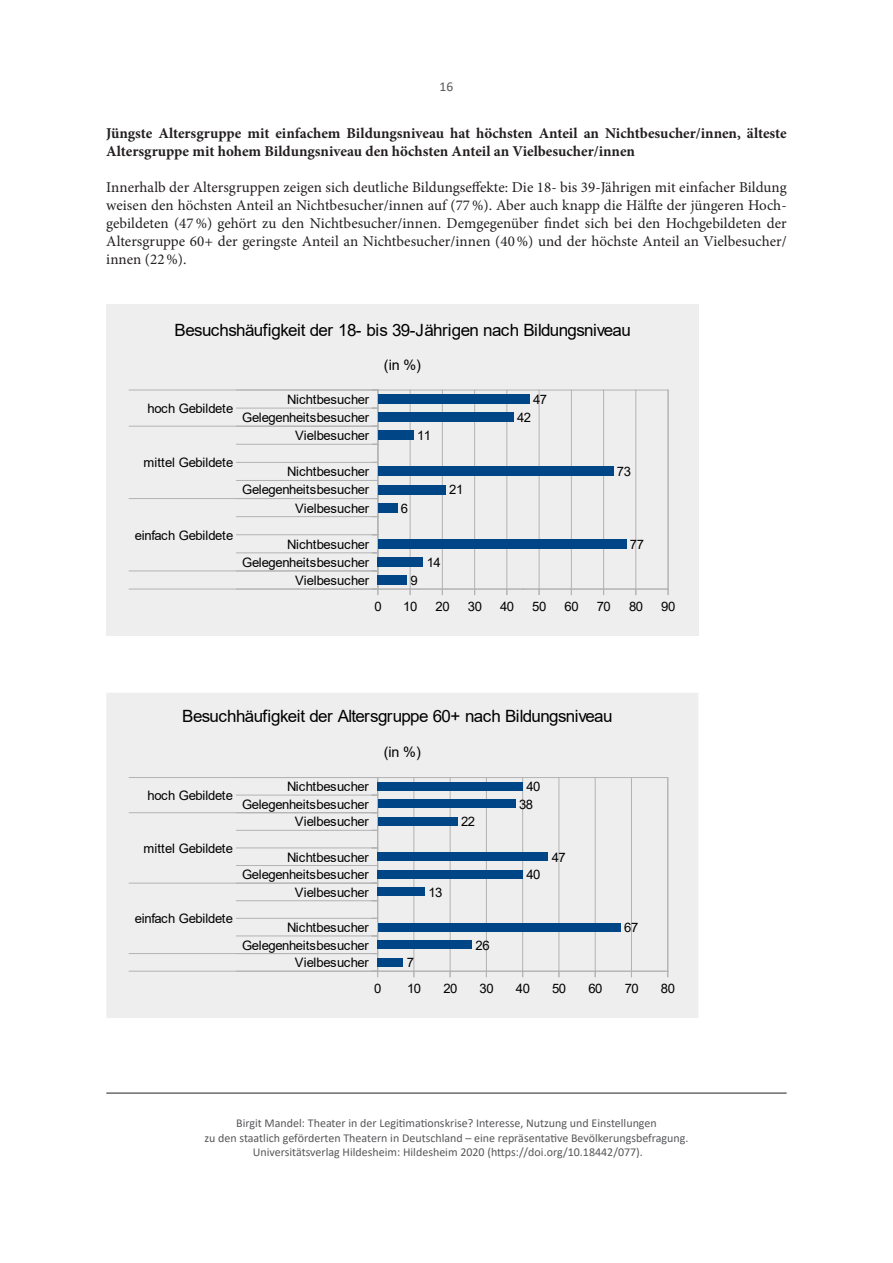
<style>
.page{position:relative;width:893px;height:1263px;background:#fff}
.page>*{position:absolute;margin:0;border:0;box-sizing:border-box;transform-origin:0 0}
.t1{font:16.95px "Arial";letter-spacing:-.04em;color:#000}
.Normal_ohne_Einzug{font:15px/18px "Minion Pro";color:#231f20;text-align:justify}
.Normal_ohne_Einzug-2{font:700 15px/18px "Minion Pro";color:#231f20}
.t2{font:14.25px "Arial";color:#000}
.t3{font:13.5px "Calibri";color:#57585a}
.t4{font:13.05px "Arial";letter-spacing:-.03em;color:#000}
.t5{font:13.05px "Arial";letter-spacing:-.01em;color:#000}
.t6{font:12px/14.4px "Calibri";color:#57585a;text-align:center}
</style>
<div class="page">
<hr style="left:106px;top:1093px;width:681px;height:1px;background:#231f20">
<div style="left:106px;top:305px;width:593px;height:331px;background:#eee"></div>
<svg style="left:377px;top:389px;width:292px;height:200px"></svg>
<hr style="left:410px;top:390px;width:1px;height:199px;background:#b3b3b3">
<hr style="left:442px;top:390px;width:1px;height:199px;background:#b3b3b3">
<hr style="left:474px;top:390px;width:1px;height:199px;background:#b3b3b3">
<hr style="left:507px;top:390px;width:1px;height:199px;background:#b3b3b3">
<hr style="left:539px;top:390px;width:1px;height:199px;background:#b3b3b3">
<hr style="left:571px;top:390px;width:1px;height:199px;background:#b3b3b3">
<hr style="left:603px;top:390px;width:1px;height:199px;background:#b3b3b3">
<hr style="left:636px;top:390px;width:1px;height:199px;background:#b3b3b3">
<hr style="left:668px;top:390px;width:1px;height:199px;background:#b3b3b3">
<hr style="left:237px;top:553px;width:141px;height:1px;background:#b3b3b3">
<hr style="left:237px;top:534px;width:141px;height:1px;background:#b3b3b3">
<hr style="left:237px;top:516px;width:141px;height:1px;background:#b3b3b3">
<hr style="left:237px;top:480px;width:141px;height:1px;background:#b3b3b3">
<hr style="left:237px;top:462px;width:141px;height:1px;background:#b3b3b3">
<hr style="left:237px;top:444px;width:141px;height:1px;background:#b3b3b3">
<hr style="left:237px;top:408px;width:141px;height:1px;background:#b3b3b3">
<hr style="left:129px;top:589px;width:249px;height:1px;background:#b3b3b3">
<hr style="left:129px;top:571px;width:249px;height:1px;background:#b3b3b3">
<hr style="left:129px;top:498px;width:249px;height:1px;background:#b3b3b3">
<hr style="left:129px;top:426px;width:249px;height:1px;background:#b3b3b3">
<hr style="left:129px;top:390px;width:249px;height:1px;background:#b3b3b3">
<hr style="left:378px;top:390px;width:1px;height:199px;background:#b3b3b3">
<hr style="left:378px;top:589px;width:290px;height:1px;background:#b3b3b3">
<div style="left:378px;top:394px;width:151px;height:10px;background:#004586"></div>
<div style="left:378px;top:413px;width:135px;height:9px;background:#004586"></div>
<div style="left:378px;top:431px;width:35px;height:9px;background:#004586"></div>
<div style="left:378px;top:467px;width:235px;height:9px;background:#004586"></div>
<div style="left:378px;top:485px;width:68px;height:9px;background:#004586"></div>
<div style="left:378px;top:503px;width:19px;height:9px;background:#004586"></div>
<div style="left:378px;top:539px;width:248px;height:9px;background:#004586"></div>
<div style="left:378px;top:557px;width:45px;height:9px;background:#004586"></div>
<div style="left:378px;top:575px;width:29px;height:9px;background:#004586"></div>
<div style="left:106px;top:693px;width:592px;height:325px;background:#eee"></div>
<div style="left:378px;top:777px;width:289px;height:194px;background:#eee"></div>
<hr style="left:414px;top:777px;width:1px;height:194px;background:#b3b3b3">
<hr style="left:450px;top:777px;width:1px;height:194px;background:#b3b3b3">
<hr style="left:486px;top:777px;width:1px;height:194px;background:#b3b3b3">
<hr style="left:522px;top:777px;width:1px;height:194px;background:#b3b3b3">
<hr style="left:559px;top:777px;width:1px;height:194px;background:#b3b3b3">
<hr style="left:595px;top:777px;width:1px;height:194px;background:#b3b3b3">
<hr style="left:631px;top:777px;width:1px;height:194px;background:#b3b3b3">
<hr style="left:667px;top:777px;width:1px;height:194px;background:#b3b3b3">
<hr style="left:236px;top:936px;width:142px;height:1px;background:#b3b3b3">
<hr style="left:236px;top:918px;width:142px;height:1px;background:#b3b3b3">
<hr style="left:236px;top:900px;width:142px;height:1px;background:#b3b3b3">
<hr style="left:236px;top:865px;width:142px;height:1px;background:#b3b3b3">
<hr style="left:236px;top:848px;width:142px;height:1px;background:#b3b3b3">
<hr style="left:236px;top:830px;width:142px;height:1px;background:#b3b3b3">
<hr style="left:236px;top:795px;width:142px;height:1px;background:#b3b3b3">
<hr style="left:129px;top:971px;width:249px;height:1px;background:#b3b3b3">
<hr style="left:129px;top:953px;width:249px;height:1px;background:#b3b3b3">
<hr style="left:129px;top:883px;width:249px;height:1px;background:#b3b3b3">
<hr style="left:129px;top:812px;width:249px;height:1px;background:#b3b3b3">
<hr style="left:129px;top:777px;width:249px;height:1px;background:#b3b3b3">
<hr style="left:377px;top:777px;width:1px;height:194px;background:#b3b3b3">
<svg style="left:372px;top:972px;width:6px;height:5px"></svg>
<hr style="left:378px;top:971px;width:290px;height:1px;background:#b3b3b3">
<div style="left:378px;top:782px;width:145px;height:9px;background:#004586"></div>
<div style="left:378px;top:799px;width:137px;height:9px;background:#004586"></div>
<div style="left:378px;top:817px;width:79px;height:9px;background:#004586"></div>
<div style="left:378px;top:852px;width:170px;height:9px;background:#004586"></div>
<div style="left:378px;top:870px;width:145px;height:9px;background:#004586"></div>
<div style="left:378px;top:887px;width:47px;height:9px;background:#004586"></div>
<div style="left:378px;top:923px;width:243px;height:8px;background:#004586"></div>
<div style="left:378px;top:940px;width:94px;height:9px;background:#004586"></div>
<div style="left:378px;top:958px;width:25px;height:9px;background:#004586"></div>
<p class="t3" style="left:440px;top:77px;width:15px">16</p>
<p class="Normal_ohne_Einzug-2" style="left:106px;top:124px;width:682px">Jüngste Altersgruppe mit einfachem Bildungsniveau hat höchsten Anteil an Nichtbesucher/innen, älteste<br>Altersgruppe mit hohem Bildungsniveau den höchsten Anteil an Vielbesucher/innen</p>
<p class="Normal_ohne_Einzug" style="left:106px;top:179px;width:682px">Innerhalb der Altersgruppen zeigen sich deutliche Bildungseffekte: Die 18- bis 39-Jährigen mit einfacher Bildung weisen den höchsten Anteil an Nichtbesucher/innen auf (77%). Aber auch knapp die Hälfte der jüngeren Hoch&shy;gebildeten (47%) gehört zu den Nichtbesucher/innen. Demgegenüber findet sich bei den Hochgebildeten der Altersgruppe 60+ der geringste Anteil an Nichtbesucher/innen (40%) und der höchste Anteil an Vielbesucher/ innen (22%).</p>
<p class="t1" style="left:175px;top:318px;width:458px">Besuchshäufigkeit der 18- bis 39-Jährigen nach Bildungsniveau</p>
<p class="t2" style="left:384px;top:355px;width:39px">(in %)</p>
<p class="t4" style="left:148px;top:399px;width:87px">hoch Gebildete</p>
<p class="t5" style="left:144px;top:454px;width:91px">mittel Gebildete</p>
<p class="t4" style="left:135px;top:526px;width:100px">einfach Gebildete</p>
<p class="t4" style="left:287px;top:390px;width:83px">Nichtbesucher</p>
<p class="t4" style="left:533px;top:390px;width:16px">47</p>
<p class="t4" style="left:242px;top:408px;width:128px">Gelegenheitsbesucher</p>
<p class="t4" style="left:517px;top:408px;width:16px">42</p>
<p class="t4" style="left:295px;top:427px;width:75px">Vielbesucher</p>
<p class="t4" style="left:417px;top:427px;width:16px">11</p>
<p class="t4" style="left:287px;top:463px;width:83px">Nichtbesucher</p>
<p class="t4" style="left:617px;top:463px;width:16px">73</p>
<p class="t4" style="left:242px;top:481px;width:128px">Gelegenheitsbesucher</p>
<p class="t4" style="left:449px;top:481px;width:16px">21</p>
<p class="t4" style="left:295px;top:499px;width:75px">Vielbesucher</p>
<p class="t4" style="left:401px;top:499px;width:9px">6</p>
<p class="t4" style="left:287px;top:535px;width:83px">Nichtbesucher</p>
<p class="t4" style="left:630px;top:535px;width:16px">77</p>
<p class="t4" style="left:242px;top:553px;width:128px">Gelegenheitsbesucher</p>
<p class="t4" style="left:427px;top:553px;width:16px">14</p>
<p class="t4" style="left:295px;top:571px;width:75px">Vielbesucher</p>
<p class="t4" style="left:411px;top:571px;width:9px">9</p>
<p class="t4" style="left:374px;top:597px;width:9px">0</p>
<p class="t4" style="left:403px;top:597px;width:16px">10</p>
<p class="t4" style="left:436px;top:597px;width:16px">20</p>
<p class="t4" style="left:468px;top:597px;width:16px">30</p>
<p class="t4" style="left:500px;top:597px;width:16px">40</p>
<p class="t4" style="left:532px;top:597px;width:16px">50</p>
<p class="t4" style="left:565px;top:597px;width:16px">60</p>
<p class="t4" style="left:597px;top:597px;width:16px">70</p>
<p class="t4" style="left:629px;top:597px;width:16px">80</p>
<p class="t4" style="left:661px;top:597px;width:16px">90</p>
<p class="t1" style="left:182px;top:704px;width:432px">Besuchhäufigkeit der Altersgruppe 60+ nach Bildungsniveau</p>
<p class="t2" style="left:384px;top:742px;width:39px">(in %)</p>
<p class="t4" style="left:148px;top:786px;width:87px">hoch Gebildete</p>
<p class="t5" style="left:144px;top:839px;width:91px">mittel Gebildete</p>
<p class="t4" style="left:135px;top:910px;width:100px">einfach Gebildete</p>
<p class="t4" style="left:287px;top:778px;width:83px">Nichtbesucher</p>
<p class="t4" style="left:526px;top:778px;width:16px">40</p>
<p class="t4" style="left:242px;top:795px;width:128px">Gelegenheitsbesucher</p>
<p class="t4" style="left:519px;top:795px;width:16px">38</p>
<p class="t4" style="left:295px;top:813px;width:75px">Vielbesucher</p>
<p class="t4" style="left:461px;top:813px;width:16px">22</p>
<p class="t4" style="left:287px;top:848px;width:83px">Nichtbesucher</p>
<p class="t4" style="left:552px;top:848px;width:16px">47</p>
<p class="t4" style="left:242px;top:866px;width:128px">Gelegenheitsbesucher</p>
<p class="t4" style="left:526px;top:866px;width:16px">40</p>
<p class="t4" style="left:295px;top:883px;width:75px">Vielbesucher</p>
<p class="t4" style="left:428px;top:883px;width:16px">13</p>
<p class="t4" style="left:287px;top:918px;width:83px">Nichtbesucher</p>
<p class="t4" style="left:624px;top:918px;width:16px">67</p>
<p class="t4" style="left:242px;top:936px;width:128px">Gelegenheitsbesucher</p>
<p class="t4" style="left:476px;top:936px;width:16px">26</p>
<p class="t4" style="left:295px;top:954px;width:75px">Vielbesucher</p>
<p class="t4" style="left:407px;top:954px;width:9px">7</p>
<p class="t4" style="left:374px;top:979px;width:9px">0</p>
<p class="t4" style="left:407px;top:979px;width:16px">10</p>
<p class="t4" style="left:443px;top:979px;width:16px">20</p>
<p class="t4" style="left:480px;top:979px;width:16px">30</p>
<p class="t4" style="left:516px;top:979px;width:16px">40</p>
<p class="t4" style="left:552px;top:979px;width:16px">50</p>
<p class="t4" style="left:588px;top:979px;width:16px">60</p>
<p class="t4" style="left:625px;top:979px;width:16px">70</p>
<p class="t4" style="left:661px;top:979px;width:16px">80</p>
<p class="t6" style="left:204px;top:1116px;width:485px">Birgit Mandel: Theater in der Legitimationskrise? Interesse, Nutzung und Einstellungen<br>zu den staatlich geförderten Theatern in Deutschland – eine repräsentative Bevölkerungsbefragung.<br>Universitätsverlag Hildesheim: Hildesheim 2020 (https://doi.org/10.18442/077).</p>
</div>
